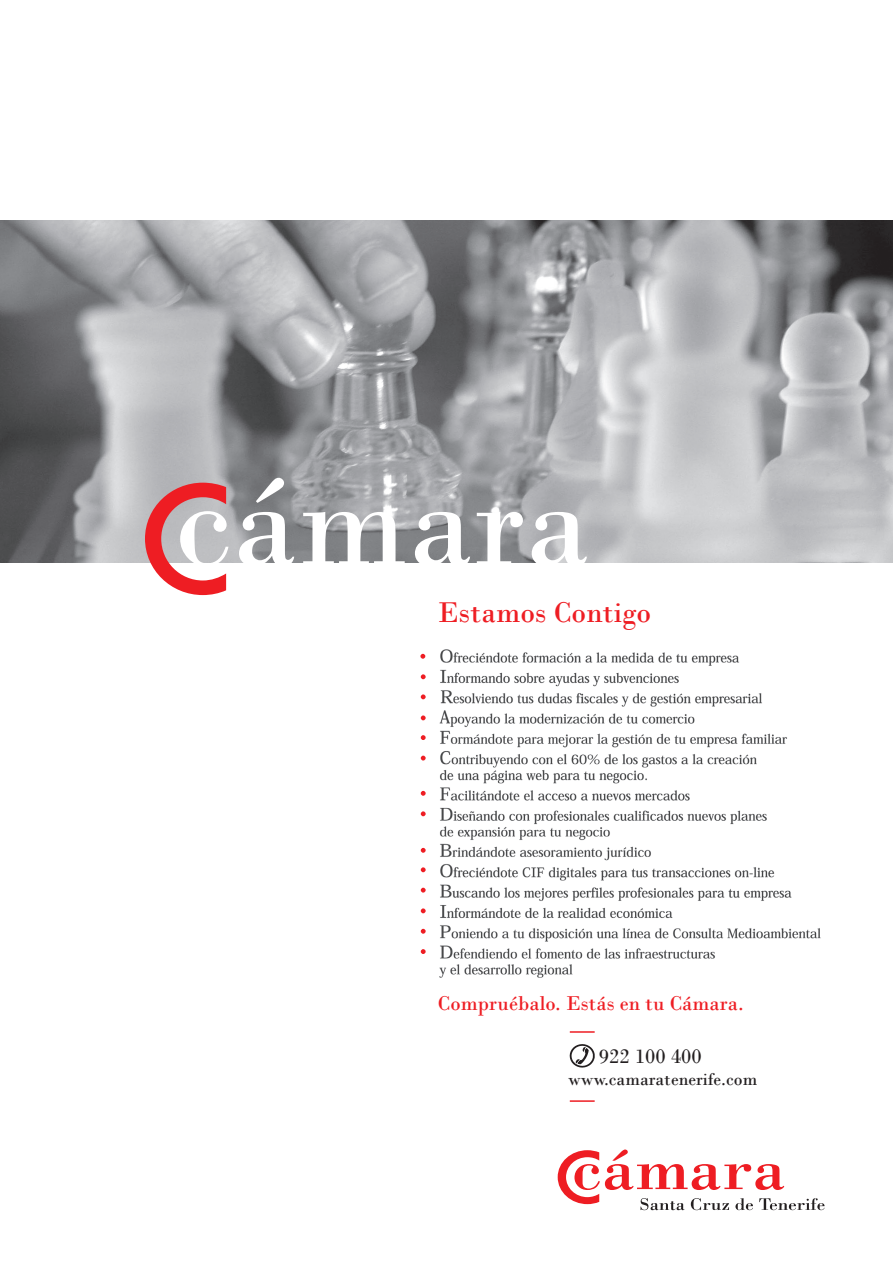
<style>
.page{position:relative;width:893px;height:1263px;background:#fff}
.page>*{position:absolute;margin:0;border:0;box-sizing:border-box;transform-origin:0 0}
.t1{font:135px "Bodoni";color:#fff}
.t2{font:30px "Bodoni";color:#ee1d23}
.t3{font:21px "Bodoni";color:#ee1d23}
.t4{font:21px "Bodoni";color:#231f20}
.t5{font:18px "Bodoni";color:#231f20}
</style>
<div class="page">
<img style="left:0;top:220px;width:893px;height:343px">
<svg style="left:145px;top:483px;width:81px;height:112px"></svg>
<hr style="left:570px;top:1031px;width:25px;height:2px;background:#ee1d23">
<hr style="left:570px;top:1100px;width:25px;height:2px;background:#ee1d23">
<svg style="left:558px;top:1149px;width:266px;height:61px"></svg>
<svg style="left:569px;top:1044px;width:26px;height:24px"></svg>
<img style="left:439px;top:649px;width:382px;height:329px">
<svg style="left:420px;top:654px;width:5px;height:5px"></svg>
<svg style="left:421px;top:674px;width:5px;height:5px"></svg>
<svg style="left:421px;top:694px;width:5px;height:5px"></svg>
<svg style="left:421px;top:715px;width:5px;height:5px"></svg>
<svg style="left:421px;top:735px;width:5px;height:5px"></svg>
<svg style="left:421px;top:756px;width:5px;height:4px"></svg>
<svg style="left:421px;top:791px;width:5px;height:5px"></svg>
<svg style="left:421px;top:811px;width:5px;height:5px"></svg>
<svg style="left:421px;top:848px;width:5px;height:5px"></svg>
<svg style="left:421px;top:867px;width:5px;height:5px"></svg>
<svg style="left:421px;top:888px;width:5px;height:4px"></svg>
<svg style="left:421px;top:908px;width:5px;height:5px"></svg>
<svg style="left:421px;top:929px;width:5px;height:5px"></svg>
<svg style="left:421px;top:949px;width:5px;height:5px"></svg>
<h1 class="t1" style="left:174px;top:441px;width:418px">cámara</h1>
<h2 class="t2" style="left:438px;top:594px;width:215px">Estamos Contigo</h2>
<p class="t3" style="left:438px;top:991px;width:307px">Compruébalo. Estás en tu Cámara.</p>
<p class="t4" style="left:599px;top:1044px;width:104px">922 100 400</p>
<p class="t5" style="left:568px;top:1068px;width:191px">www.camaratenerife.com</p>
</div>
